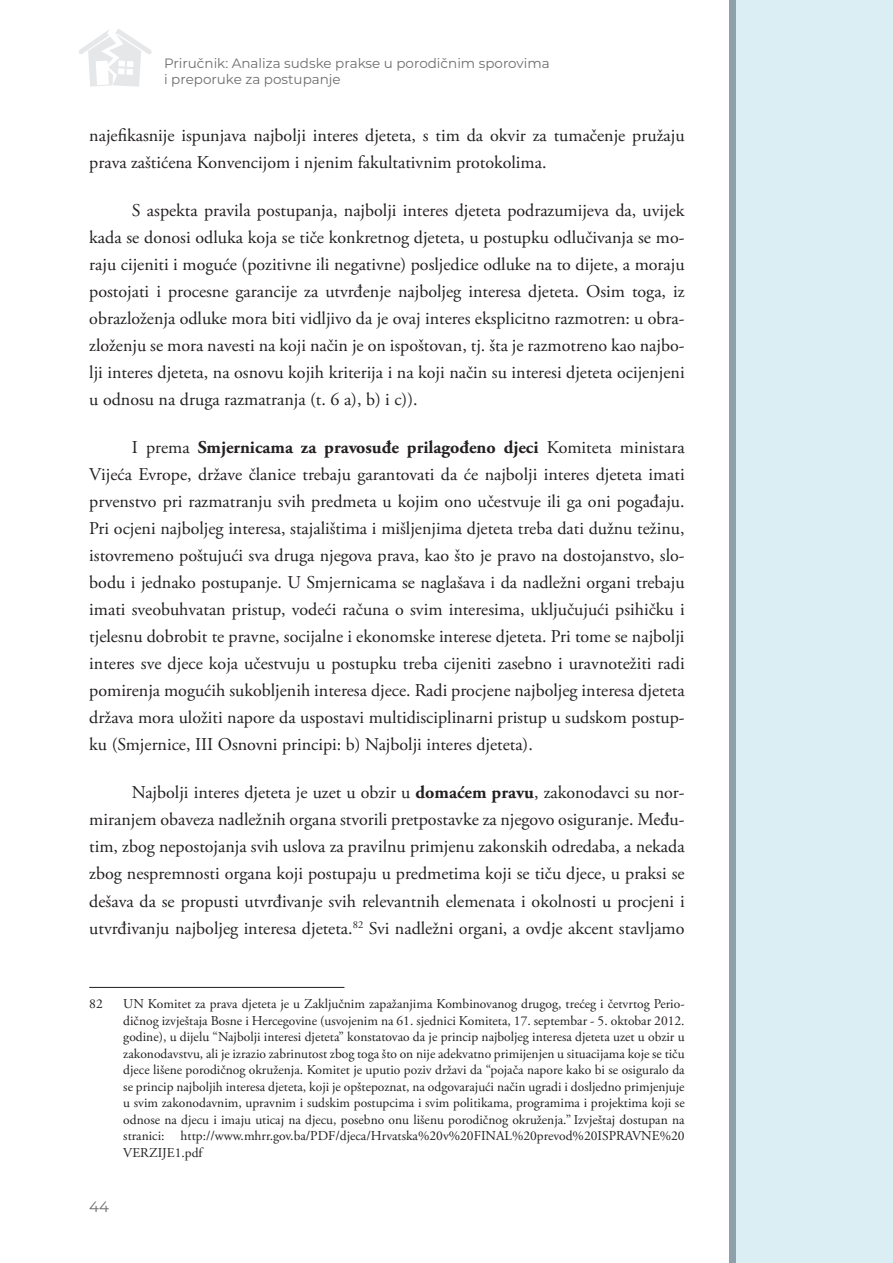
<style>
.page{position:relative;width:893px;height:1263px;background:#fff}
.page>*{position:absolute;margin:0;border:0;box-sizing:border-box;transform-origin:0 0}
.t1{font:18px/27px "Adobe Garamond Pro";color:#231f20;text-align:justify}
.t2{font:15px "Montserrat";color:#6c6d70}
.t3{font:13.5px/16.5px "Adobe Garamond Pro";color:#231f20;text-align:justify}
.t4{font:13.5px/16.2px "Montserrat";color:#6c6d70}
.s1{font-weight:700}
</style>
<div class="page">
<div style="left:729px;top:0;width:156px;height:1263px;background:#8ea0a9"></div>
<div style="left:737px;top:0;width:156px;height:1263px;background:#daeef3"></div>
<svg style="left:79px;top:29px;width:73px;height:58px"></svg>
<hr style="left:89px;top:987px;width:255px;height:1px;background:#231f20">
<p class="t4" style="left:164px;top:54px;width:387px">Priručnik: Analiza sudske prakse u porodičnim sporovima i preporuke za postupanje</p>
<p class="t1" style="left:89px;top:122px;width:597px">najefikasnije ispunjava najbolji interes djeteta, s tim da okvir za tumačenje pružaju prava zaštićena Konvencijom i njenim fakultativnim protokolima.</p>
<p class="t1" style="left:89px;top:197px;width:597px;text-indent:43px">S aspekta pravila postupanja, najbolji interes djeteta podrazumijeva da, uvijek kada se donosi odluka koja se tiče konkretnog djeteta, u postupku odlučivanja se mo&shy;raju cijeniti i moguće (pozitivne ili negativne) posljedice odluke na to dijete, a moraju postojati i procesne garancije za utvrđenje najboljeg interesa djeteta. Osim toga, iz obrazloženja odluke mora biti vidljivo da je ovaj interes eksplicitno razmotren: u obra&shy;zloženju se mora navesti na koji način je on ispoštovan, tj. šta je razmotreno kao najbo&shy;lji interes djeteta, na osnovu kojih kriterija i na koji način su interesi djeteta ocijenjeni u odnosu na druga razmatranja (t. 6 a), b) i c)).</p>
<p class="t1" style="left:89px;top:435px;width:597px;text-indent:43px">I prema <span class="s1">Smjernicama za pravosuđe prilagođeno djeci</span> Komiteta ministara Vijeća Evrope, države članice trebaju garantovati da će najbolji interes djeteta imati prvenstvo pri razmatranju svih predmeta u kojim ono učestvuje ili ga oni pogađaju.<br>Pri ocjeni najboljeg interesa, stajalištima i mišljenjima djeteta treba dati dužnu težinu, istovremeno poštujući sva druga njegova prava, kao što je pravo na dostojanstvo, slo&shy;bodu i jednako postupanje. U Smjernicama se naglašava i da nadležni organi trebaju imati sveobuhvatan pristup, vodeći računa o svim interesima, uključujući psihičku i tjelesnu dobrobit te pravne, socijalne i ekonomske interese djeteta. Pri tome se najbolji interes sve djece koja učestvuju u postupku treba cijeniti zasebno i uravnotežiti radi pomirenja mogućih sukobljenih interesa djece. Radi procjene najboljeg interesa djeteta država mora uložiti napore da uspostavi multidisciplinarni pristup u sudskom postup&shy;ku (Smjernice, III Osnovni principi: b) Najbolji interes djeteta).</p>
<p class="t1" style="left:89px;top:780px;width:597px;text-indent:43px">Najbolji interes djeteta je uzet u obzir u <span class="s1">domaćem pravu</span>, zakonodavci su nor&shy;miranjem obaveza nadležnih organa stvorili pretpostavke za njegovo osiguranje. Među&shy;tim, zbog nepostojanja svih uslova za pravilnu primjenu zakonskih odredaba, a nekada zbog nespremnosti organa koji postupaju u predmetima koji se tiču djece, u praksi se dešava da se propusti utvrđivanje svih relevantnih elemenata i okolnosti u procjeni i utvrđivanju najboljeg interesa djeteta.<sup>82</sup> Svi nadležni organi, a ovdje akcent stavljamo</p>
<p class="t3" style="left:89px;top:996px;width:15px">82</p>
<p class="t3" style="left:123px;top:996px;width:563px">UN Komitet za prava djeteta je u Zaključnim zapažanjima Kombinovanog drugog, trećeg i četvrtog Perio&shy;dičnog izvještaja Bosne i Hercegovine (usvojenim na 61. sjednici Komiteta, 17. septembar - 5. oktobar 2012. godine), u dijelu “Najbolji interesi djeteta” konstatovao da je princip najboljeg interesa djeteta uzet u obzir u zakonodavstvu, ali je izrazio zabrinutost zbog toga što on nije adekvatno primijenjen u situacijama koje se tiču djece lišene porodičnog okruženja. Komitet je uputio poziv državi da “pojača napore kako bi se osiguralo da se princip najboljih interesa djeteta, koji je opštepoznat, na odgovarajući način ugradi i dosljedno primjenjuje u svim zakonodavnim, upravnim i sudskim postupcima i svim politikama, programima i projektima koji se odnose na djecu i imaju uticaj na djecu, posebno onu lišenu porodičnog okruženja.” Izvještaj dostupan na stranici: http://www.mhrr.gov.ba/PDF/djeca/Hrvatska%20v%20FINAL%20prevod%20ISPRAVNE%20<br>VERZIJE1.pdf</p>
<p class="t2" style="left:89px;top:1196px;width:21px">44</p>
</div>
